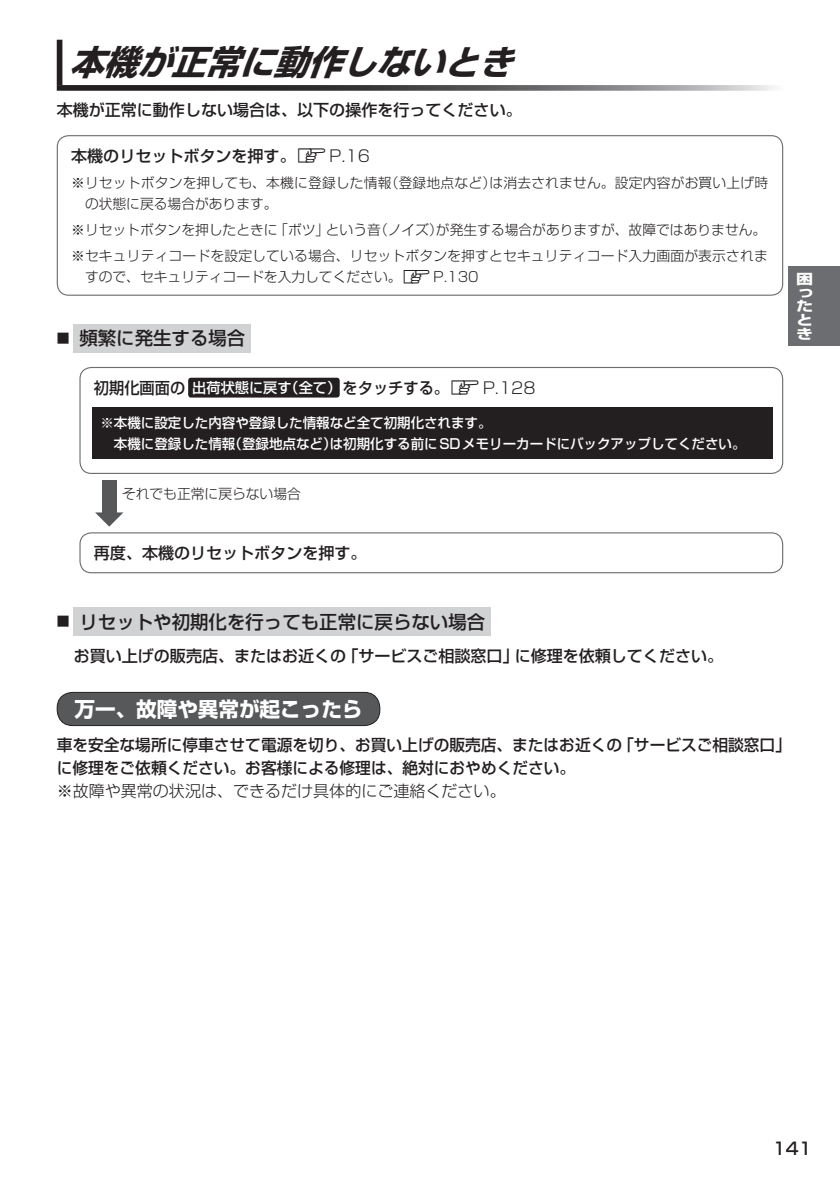
<style>
.page{position:relative;width:840px;height:1191px;background:#fff}
.page>*{position:absolute;margin:0;border:0;box-sizing:border-box;transform-origin:0 0}
.t1{font:italic 700 34px "Shin Go Pro";color:#231f20}
.t2{font:700 20.6px "Shin Go Pro";color:#fff}
.t3{font:500 18.4px "Shin Go Pro";color:#231f20}
.t4{font:500 17px "Shin Go Pro";color:#231f20}
.t5{font:500 16px/22.6px "Shin Go Pro";color:#231f20}
.t6{font:500 16px "Shin Go Pro";color:#231f20;scale:.95 1}
.t7{font:300 16px "Shin Go Pro";color:#231f20}
.t8{font:300 13.8px/20.6px "Shin Go Pro";letter-spacing:.015em;color:#231f20}
.t9{font:500 13.8px/20.6px "Shin Go Pro";color:#fff}
.t10{font:700 13.6px/13.6px "Shin Go Pro";color:#fff;text-align:justify;scale:1.25 1}
.s1{font-family:"MC1";font-weight:400;font-size:14.2px}
.s2{font-weight:300}
.s3{font-family:"MC1";font-weight:400;font-size:13.4px}
.s4{font-size:12.8px}
.s5{font-size:14.2px;color:#fff}
</style>
<div class="page">
<div style="left:788px;top:266px;width:51px;height:80px;background:#6c6d70"></div>
<div style="left:57px;top:40px;width:5px;height:45px;background:#231f20"></div>
<svg style="left:57px;top:85px;width:718px;height:6px;background:#616162"></svg>
<div style="left:57px;top:135px;width:725px;height:161px;border:1px solid #6c6d70;border-radius:11px"></div>
<div style="left:74px;top:607px;width:416px;height:28px;background:#d1d2d4"></div>
<div style="left:74px;top:324px;width:177px;height:28px;background:#d1d2d4"></div>
<div style="left:188px;top:378px;width:151px;height:19px;background:#231f20;border-radius:3px"></div>
<div style="left:92px;top:408px;width:680px;height:51px;background:#231f20"></div>
<div style="left:79px;top:367px;width:703px;height:107px;border:1px solid #6c6d70;border-radius:11px"></div>
<div style="left:79px;top:532px;width:703px;height:41px;border:1px solid #6c6d70;border-radius:11px"></div>
<div style="left:102px;top:481px;width:14px;height:34px;background:#57585a"></div>
<svg style="left:95px;top:512px;width:28px;height:14px"></svg>
<div style="left:57px;top:692px;width:322px;height:33px;background:#57585a;border-radius:16px"></div>
<div style="left:57px;top:692px;width:323px;height:34px;border:1px solid #231f20;border-radius:16px"></div>
<h1 class="t1" style="left:69px;top:35px;width:461px">本機が正常に動作しないとき</h1>
<p class="t5" style="left:57px;top:97px;width:466px">本機が正常に動作しない場合は、以下の操作を行ってください。</p>
<p class="t5" style="left:71px;top:142px;width:300px">本機のリセットボタンを押す。<span class="s1">Z</span><span class="s2">P.16</span></p>
<p class="t8" style="left:85px;top:171px;width:684px;text-indent:-14px">※リセットボタンを押しても、本機に登録した情報（登録地点など）は消去されません。設定内容がお買い上げ時の状態に戻る場合があります。</p>
<p class="t8" style="left:71px;top:215px;width:697px;line-height:26.2px">※リセットボタンを押したときに「ボツ」という音（ノイズ）が発生する場合がありますが、故障ではありません。※セキュリティコードを設定している場合、リセットボタンを押すとセキュリティコード入力画面が表示されま</p>
<p class="t8" style="left:85px;top:264px;width:395px">すので、セキュリティコードを入力してください。<span class="s3">Z</span>P.130</p>
<h3 class="t3" style="left:57px;top:323px;width:190px"><span class="s4">■</span> 頻繁に発生する場合</h3>
<p class="t6" style="left:94px;top:374px;width:466px">初期化画面の<span class="s5">出荷状態に戻す（全て）</span>をタッチする。<span class="s1">Z</span><span class="s2">P.128</span></p>
<p class="t9" style="left:114px;top:411px;width:632px;text-indent:-13px">※本機に設定した内容や登録した情報など全て初期化されます。<br>本機に登録した情報（登録地点など）は初期化する前にSDメモリーカードにバックアップしてください。</p>
<p class="t8" style="left:122px;top:481px;width:180px">それでも正常に戻らない場合</p>
<p class="t5" style="left:94px;top:539px;width:274px">再度、本機のリセットボタンを押す。</p>
<p class="t10" style="left:795px;top:271px;width:14px">困ったとき</p>
<h3 class="t3" style="left:57px;top:606px;width:430px"><span class="s4">■</span> リセットや初期化を行っても正常に戻らない場合</h3>
<p class="t5" style="left:74px;top:642px;width:650px">お買い上げの販売店、またはお近くの「サービスご相談窓口」に修理を依頼してください。</p>
<h2 class="t2" style="left:74px;top:692px;width:289px">万一、故障や異常が起こったら</h2>
<p class="t5" style="left:57px;top:732px;width:727px">車を安全な場所に停車させて電源を切り、お買い上げの販売店、またはお近くの｢サービスご相談窓口｣に修理をご依頼ください。お客様による修理は、絶対におやめください。</p>
<p class="t7" style="left:57px;top:777px;width:450px">※故障や異常の状況は、できるだけ具体的にご連絡ください。</p>
<p class="t4" style="left:772px;top:1134px;width:40px">141</p>
</div>
